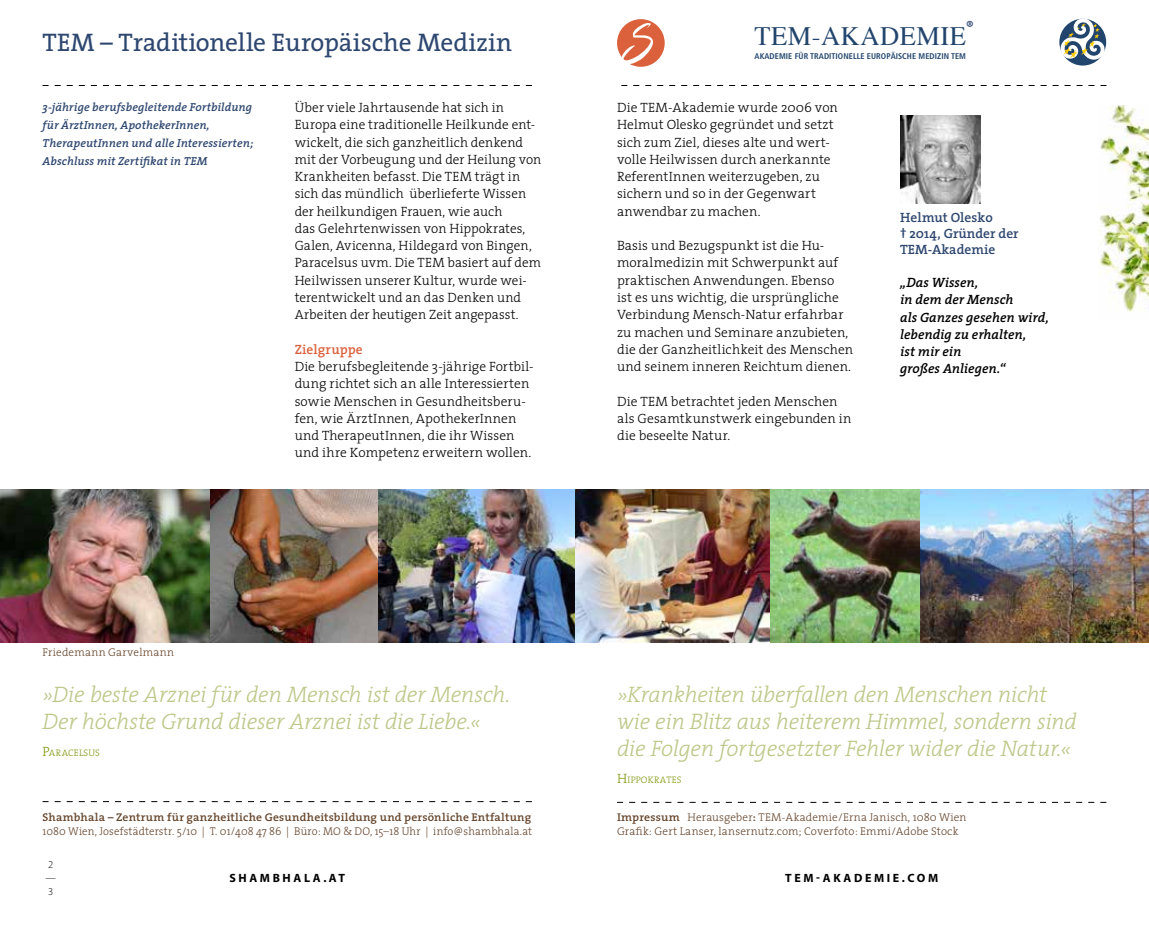
<style>
.page{position:relative;width:1149px;height:930px;background:#fff}
.page>*{position:absolute;margin:0;border:0;box-sizing:border-box;transform-origin:0 0}
.t1{font:26.55px "Times";letter-spacing:.02em;color:#22456d}
.t2{font:25.5px "The Serif";letter-spacing:-.005em;color:#2e4770}
.t3{font:italic 300 22.5px/27px "The Serif";letter-spacing:-.015em;color:#bec788}
.t4{font:300 13.5px/17.2px "The Serif";letter-spacing:.01em;color:#000}
.t5{font:italic 600 13.5px/17.2px "The Serif";color:#000}
.t6{font:600 13.5px/15.8px "The Serif";color:#2e4770}
.t7{font:600 13.5px "The Serif";letter-spacing:.01em;color:#db613d}
.t8{font:700 12px "Myriad Pro";letter-spacing:.22em;color:#000}
.t9{font:italic 600 11.7px/18px "The Serif";letter-spacing:.005em;color:#2e4770}
.t10{font:300 11.25px/13.8px "The Serif";letter-spacing:.015em;color:#65442b}
.t11{font:600 11.25px "The Serif";letter-spacing:.015em;color:#65442b;scale:1.04 1}
.t12{font:300 10.5px "Myriad Pro";color:#000}
.t13{font:300 9.45px "The Serif";letter-spacing:.025em;color:#80960c}
.t14{font:700 condensed 8.25px "Frutiger";letter-spacing:.005em;color:#22456d}
.t15{font:6.6px "Helvetica";color:#000}
.t16{font:6.15px "Helvetica";color:#000}
.s1{font-size:13.5px}
.s2{font-weight:600}
</style>
<div class="page">
<svg style="left:43px;top:85px;width:488px;height:1px"></svg>
<svg style="left:621px;top:85px;width:485px;height:1px"></svg>
<svg style="left:617px;top:801px;width:489px;height:1px"></svg>
<img style="left:0;top:489px;width:1148px;height:153px">
<svg style="left:1058px;top:19px;width:47px;height:47px"></svg>
<svg style="left:1059px;top:18px;width:45px;height:43px"></svg>
<svg style="left:617px;top:19px;width:47px;height:48px"></svg>
<img style="left:900px;top:116px;width:80px;height:87px">
<img style="left:1098px;top:106px;width:50px;height:206px">
<h2 class="t2" style="left:43px;top:21px;width:471px">TEM – Traditionelle Europäische Medizin</h2>
<p class="t9" style="left:43px;top:97px;width:212px">3-jährige berufsbegleitende Fortbildung für ÄrztInnen, ApothekerInnen, TherapeutInnen und alle Interessierten; Abschluss mit Zertifikat in TEM</p>
<p class="t4" style="left:294px;top:98px;width:248px">Über viele Jahrtausende hat sich in Europa eine traditionelle Heilkunde ent&shy;wickelt, die sich ganzheitlich denkend mit der Vorbeugung und der Heilung von Krankheiten befasst. Die TEM trägt in sich das mündlich überlieferte Wissen der heilkundigen Frauen, wie auch<br>das Gelehrtenwissen von Hippokrates, Galen, Avicenna, Hildegard von Bingen, Paracelsus uvm. Die TEM basiert auf dem Heilwissen unserer Kultur, wurde wei&shy;terentwickelt und an das Denken und Arbeiten der heutigen Zeit angepasst.</p>
<p class="t7" style="left:294px;top:338px;width:70px">Zielgruppe</p>
<p class="t4" style="left:294px;top:357px;width:240px">Die berufsbegleitende 3-jährige Fortbil&shy;dung richtet sich an alle Interessierten sowie Menschen in Gesundheitsberu&shy;fen, wie ÄrztInnen, ApothekerInnen und TherapeutInnen, die ihr Wissen und ihre Kompetenz erweitern wollen.</p>
<p class="t6" style="left:965px;top:18px;width:9px">®</p>
<h1 class="t1" style="left:754px;top:11px;width:213px">TEM-AKADEMIE</h1>
<p class="t14" style="left:754px;top:51px;width:213px">AKADEMIE FÜR TRADITIONELLE EUROPÄISCHE MEDIZIN TEM</p>
<p class="t4" style="left:617px;top:98px;width:222px">Die TEM-Akademie wurde 2006 von<br>Helmut Olesko gegründet und setzt sich zum Ziel, dieses alte und wert&shy;volle Heilwissen durch anerkannte<br>ReferentInnen weiterzugeben, zu sichern und so in der Gegenwart anwendbar zu machen.</p>
<p class="t4" style="left:617px;top:236px;width:237px">Basis und Bezugspunkt ist die Hu&shy;moralmedizin mit Schwerpunkt auf praktischen Anwendungen. Ebenso<br>ist es uns wichtig, die ursprüngliche Verbindung Mensch-Natur erfahrbar zu machen und Seminare anzubieten, die der Ganzheitlichkeit des Menschen und seinem inneren Reichtum dienen.</p>
<p class="t4" style="left:617px;top:392px;width:236px">Die TEM betrachtet jeden Menschen als Gesamtkunstwerk eingebunden in die beseelte Natur.</p>
<p class="t16" style="left:609px;top:258px;width:33px">Probedruck</p>
<p class="t15" style="left:603px;top:273px;width:35px">Probedruck</p>
<p class="t6" style="left:899px;top:209px;width:120px">Helmut Olesko<br>† 2014, Gründer der<br>TEM-Akademie</p>
<p class="t5" style="left:899px;top:273px;width:150px">„Das Wissen,<br>in dem der Mensch<br>als Ganzes gesehen wird, lebendig zu erhalten,<br>ist mir ein<br>großes Anliegen.“</p>
<p class="t10" style="left:43px;top:645px;width:133px">Friedemann Garvelmann</p>
<h3 class="t3" style="left:43px;top:679px;width:469px">»Die beste Arznei für den Mensch ist der Mensch.<br>Der höchste Grund dieser Arznei ist die Liebe.«</h3>
<p class="t13" style="left:43px;top:744px;width:59px"><span class="s1">P</span>ARACELSUS</p>
<p class="t11" style="left:43px;top:807px;width:471px">Shambhala – Zentrum für ganzheitliche Gesundheitsbildung und persönliche Entfaltung</p>
<p class="t10" style="left:43px;top:823px;width:491px">1080 Wien, Josefstädterstr. 5/10 | T. 01/408 47 86 | Büro: MO &amp; DO, 15–18 Uhr | info@shambhala.at</p>
<p class="t12" style="left:48px;top:858px;width:7px">2</p>
<p class="t12" style="left:48px;top:885px;width:7px">3</p>
<p class="t8" style="left:229px;top:870px;width:117px">SHAMBHALA.AT</p>
<h3 class="t3" style="left:617px;top:679px;width:461px">»Krankheiten überfallen den Menschen nicht wie ein Blitz aus heiterem Himmel, sondern sind die Folgen fortgesetzter Fehler wider die Natur.«</h3>
<p class="t13" style="left:617px;top:771px;width:66px"><span class="s1">H</span>IPPOKRATES</p>
<p class="t10" style="left:617px;top:809px;width:351px"><span class="s2">Impressum</span> Herausgeber<span class="s2">:</span> TEM-Akademie/Erna Janisch, 1080 Wien<br>Grafik: Gert Lanser, lansernutz.com; Coverfoto: Emmi/Adobe Stock</p>
<p class="t8" style="left:785px;top:870px;width:154px">TEM-AKADEMIE.COM</p>
</div>
